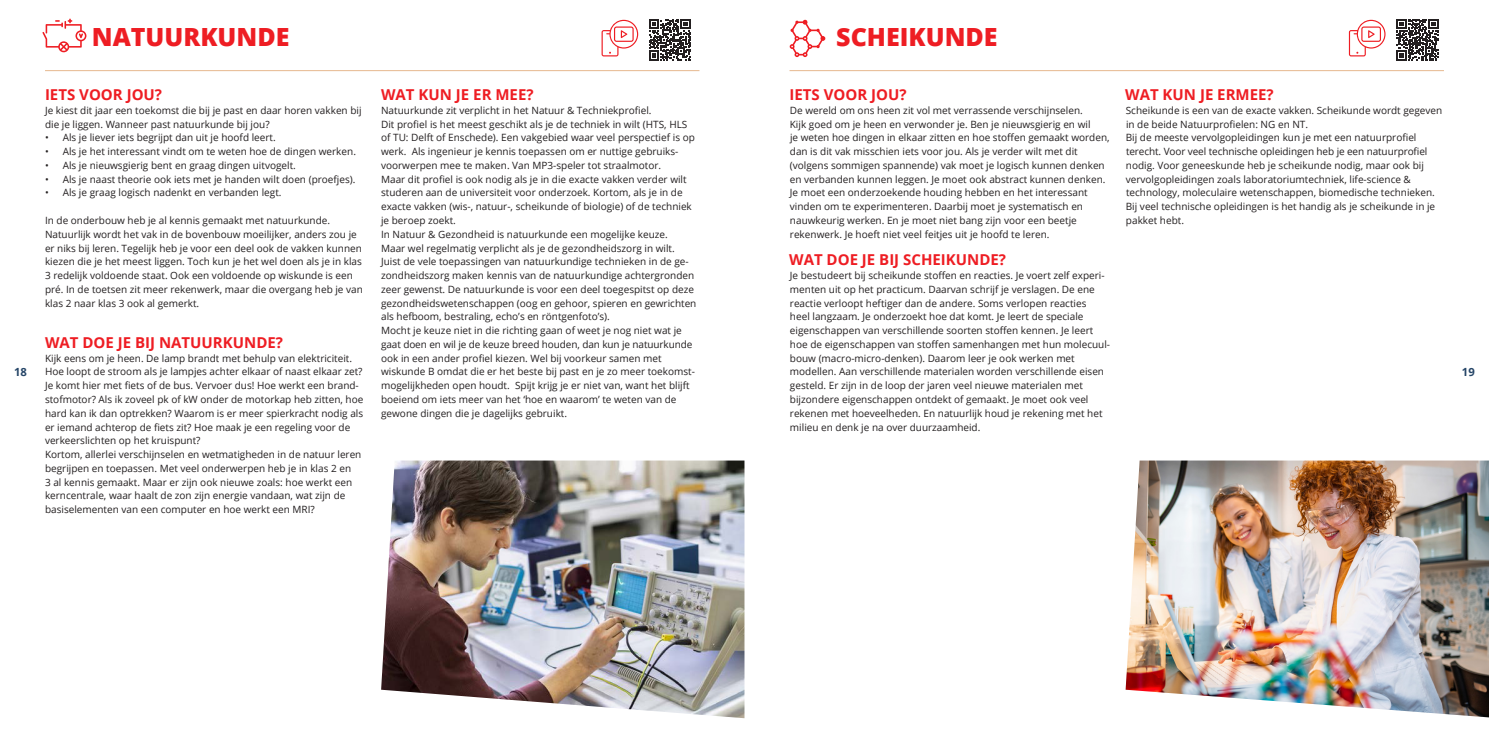
<style>
.page{position:relative;width:1489px;height:745px;background:#fff}
.page>*{position:absolute;margin:0;border:0;box-sizing:border-box;transform-origin:0 0}
.t1{font:800 25px "Open Sans";color:#ee1d23}
.t2{font:700 15px "Open Sans";color:#ee1d23}
.t3{font:700 11.25px "Open Sans";color:#264668}
.t4{font:10px/13.8px "Open Sans";color:#231f20}
</style>
<div class="page">
<svg style="left:42px;top:19px;width:44px;height:33px"></svg>
<svg style="left:789px;top:20px;width:36px;height:37px"></svg>
<svg style="left:601px;top:20px;width:37px;height:36px"></svg>
<svg style="left:1348px;top:20px;width:37px;height:36px"></svg>
<img style="left:381px;top:460px;width:363px;height:257px">
<img style="left:1125px;top:460px;width:363px;height:257px">
<svg style="left:649px;top:19px;width:41px;height:42px"></svg>
<svg style="left:1396px;top:19px;width:41px;height:42px"></svg>
<hr style="left:45px;top:70px;width:654px;height:1px;background:#e6b88f">
<hr style="left:789px;top:70px;width:654px;height:1px;background:#e6b88f">
<p class="t1" style="left:92px;top:18px;width:199px">NATUURKUNDE</p>
<p class="t1" style="left:836px;top:18px;width:163px">SCHEIKUNDE</p>
<p class="t2" style="left:45px;top:84px;width:119px">IETS VOOR JOU?</p>
<p class="t4" style="left:45px;top:103px;width:318px">Je kiest dit jaar een toekomst die bij je past en daar horen vakken bij die je liggen. Wanneer past natuurkunde bij jou?</p>
<p class="t4" style="left:45px;top:130px;width:231px">• Als je liever iets begrijpt dan uit je hoofd leert.</p>
<p class="t4" style="left:45px;top:144px;width:311px">• Als je het interessant vindt om te weten hoe de dingen werken.</p>
<p class="t4" style="left:45px;top:158px;width:251px">• Als je nieuwsgierig bent en graag dingen uitvogelt.</p>
<p class="t4" style="left:45px;top:172px;width:310px">• Als je naast theorie ook iets met je handen wilt doen (proefjes).</p>
<p class="t4" style="left:45px;top:185px;width:236px">• Als je graag logisch nadenkt en verbanden legt.</p>
<p class="t4" style="left:45px;top:213px;width:319px">In de onderbouw heb je al kennis gemaakt met natuurkunde.<br>Natuurlijk wordt het vak in de bovenbouw moeilijker, anders zou je er niks bij leren. Tegelijk heb je voor een deel ook de vakken kunnen kiezen die je het meest liggen. Toch kun je het wel doen als je in klas 3 redelijk voldoende staat. Ook een voldoende op wiskunde is een pré. In de toetsen zit meer rekenwerk, maar die overgang heb je van klas 2 naar klas 3 ook al gemerkt.</p>
<p class="t2" style="left:45px;top:331px;width:239px">WAT DOE JE BIJ NATUURKUNDE?</p>
<p class="t4" style="left:45px;top:350px;width:320px">Kijk eens om je heen. De lamp brandt met behulp van elektriciteit.<br>Hoe loopt de stroom als je lampjes achter elkaar of naast elkaar zet?<br>Je komt hier met fiets of de bus. Vervoer dus! Hoe werkt een brand&shy;stofmotor? Als ik zoveel pk of kW onder de motorkap heb zitten, hoe hard kan ik dan optrekken? Waarom is er meer spierkracht nodig als er iemand achterop de fiets zit? Hoe maak je een regeling voor de verkeerslichten op het kruispunt?</p>
<p class="t4" style="left:45px;top:447px;width:318px">Kortom, allerlei verschijnselen en wetmatigheden in de natuur leren begrijpen en toepassen. Met veel onderwerpen heb je in klas 2 en<br>3 al kennis gemaakt. Maar er zijn ook nieuwe zoals: hoe werkt een kerncentrale, waar haalt de zon zijn energie vandaan, wat zijn de basiselementen van een computer en hoe werkt een MRI?</p>
<p class="t2" style="left:789px;top:84px;width:119px">IETS VOOR JOU?</p>
<p class="t4" style="left:789px;top:103px;width:321px">De wereld om ons heen zit vol met verrassende verschijnselen.<br>Kijk goed om je heen en verwonder je. Ben je nieuwsgierig en wil<br>je weten hoe dingen in elkaar zitten en hoe stoffen gemaakt worden, dan is dit vak misschien iets voor jou. Als je verder wilt met dit (volgens sommigen spannende) vak moet je logisch kunnen denken en verbanden kunnen leggen. Je moet ook abstract kunnen denken.<br>Je moet een onderzoekende houding hebben en het interessant vinden om te experimenteren. Daarbij moet je systematisch en nauwkeurig werken. En je moet niet bang zijn voor een beetje rekenwerk. Je hoeft niet veel feitjes uit je hoofd te leren.</p>
<p class="t2" style="left:789px;top:249px;width:218px">WAT DOE JE BIJ SCHEIKUNDE?</p>
<p class="t4" style="left:789px;top:268px;width:322px">Je bestudeert bij scheikunde stoffen en reacties. Je voert zelf experi&shy;menten uit op het practicum. Daarvan schrijf je verslagen. De ene reactie verloopt heftiger dan de andere. Soms verlopen reacties<br>heel langzaam. Je onderzoekt hoe dat komt. Je leert de speciale eigenschappen van verschillende soorten stoffen kennen. Je leert hoe de eigenschappen van stoffen samenhangen met hun molecuul&shy;bouw (macro-micro-denken). Daarom leer je ook werken met modellen. Aan verschillende materialen worden verschillende eisen gesteld. Er zijn in de loop der jaren veel nieuwe materialen met bijzondere eigenschappen ontdekt of gemaakt. Je moet ook veel rekenen met hoeveelheden. En natuurlijk houd je rekening met het milieu en denk je na over duurzaamheid.</p>
<p class="t2" style="left:381px;top:84px;width:154px">WAT KUN JE ER MEE?</p>
<p class="t4" style="left:381px;top:103px;width:315px">Natuurkunde zit verplicht in het Natuur &amp; Techniekprofiel.<br>Dit profiel is het meest geschikt als je de techniek in wilt (HTS, HLS of TU: Delft of Enschede). Een vakgebied waar veel perspectief is op werk. Als ingenieur je kennis toepassen om er nuttige gebruiks&shy;voorwerpen mee te maken. Van MP3-speler tot straalmotor.<br>Maar dit profiel is ook nodig als je in die exacte vakken verder wilt studeren aan de universiteit voor onderzoek. Kortom, als je in de exacte vakken (wis-, natuur-, scheikunde of biologie) of de techniek je beroep zoekt.</p>
<p class="t4" style="left:381px;top:227px;width:317px">In Natuur &amp; Gezondheid is natuurkunde een mogelijke keuze.<br>Maar wel regelmatig verplicht als je de gezondheidszorg in wilt.<br>Juist de vele toepassingen van natuurkundige technieken in de ge&shy;zondheidszorg maken kennis van de natuurkundige achtergronden zeer gewenst. De natuurkunde is voor een deel toegespitst op deze gezondheidswetenschappen (oog en gehoor, spieren en gewrichten als hefboom, bestraling, echo’s en röntgenfoto’s).</p>
<p class="t4" style="left:381px;top:323px;width:315px">Mocht je keuze niet in die richting gaan of weet je nog niet wat je gaat doen en wil je de keuze breed houden, dan kun je natuurkunde ook in een ander profiel kiezen. Wel bij voorkeur samen met wiskunde B omdat die er het beste bij past en je zo meer toekomst&shy;mogelijkheden open houdt. Spijt krijg je er niet van, want het blijft boeiend om iets meer van het ‘hoe en waarom’ te weten van de gewone dingen die je dagelijks gebruikt.</p>
<p class="t2" style="left:1125px;top:84px;width:150px">WAT KUN JE ERMEE?</p>
<p class="t4" style="left:1125px;top:103px;width:318px">Scheikunde is een van de exacte vakken. Scheikunde wordt gegeven in de beide Natuurprofielen: NG en NT.</p>
<p class="t4" style="left:1125px;top:130px;width:311px">Bij de meeste vervolgopleidingen kun je met een natuurprofiel terecht. Voor veel technische opleidingen heb je een natuurprofiel nodig. Voor geneeskunde heb je scheikunde nodig, maar ook bij vervolgopleidingen zoals laboratoriumtechniek, life-science &amp; technology, moleculaire wetenschappen, biomedische technieken.<br>Bij veel technische opleidingen is het handig als je scheikunde in je pakket hebt.</p>
<p class="t3" style="left:14px;top:364px;width:14px">18</p>
<p class="t3" style="left:1461px;top:364px;width:14px">19</p>
</div>
